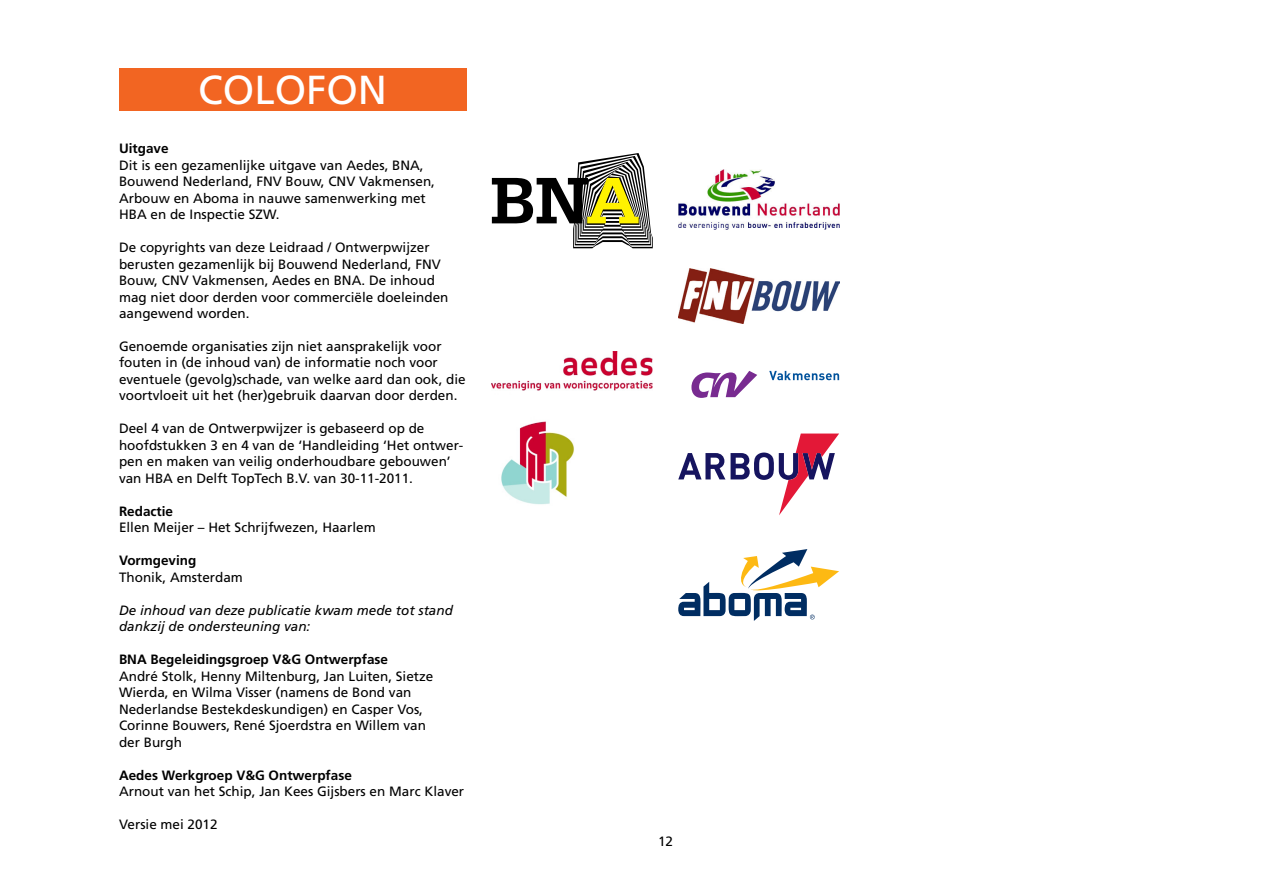
<style>
.page{position:relative;width:1263px;height:893px;background:#fff}
.page>*{position:absolute;margin:0;border:0;box-sizing:border-box;transform-origin:0 0}
.t1{font:40.5px "Frutiger";color:#fff}
.t2{font:13.5px/16.5px "Frutiger";color:#000}
.t3{font:700 13.5px "Frutiger";color:#000}
.t4{font:italic 13.5px/16.5px "Frutiger";color:#000}
</style>
<div class="page">
<div style="left:119px;top:68px;width:347px;height:43px;background:#f26522"></div>
<svg style="left:678px;top:549px;width:161px;height:72px"></svg>
<img style="left:492px;top:351px;width:161px;height:154px">
<svg style="left:678px;top:434px;width:161px;height:81px"></svg>
<svg style="left:492px;top:153px;width:161px;height:95px"></svg>
<svg style="left:691px;top:371px;width:66px;height:27px"></svg>
<svg style="left:769px;top:371px;width:70px;height:9px"></svg>
<img style="left:678px;top:269px;width:161px;height:55px">
<img style="left:678px;top:170px;width:161px;height:59px">
<h1 class="t1" style="left:198px;top:66px;width:191px">COLOFON</h1>
<p class="t3" style="left:119px;top:140px;width:51px">Uitgave</p>
<p class="t2" style="left:119px;top:157px;width:317px">Dit is een gezamenlijke uitgave van Aedes, BNA, Bouwend Nederland, FNV Bouw, CNV Vakmensen, Arbouw en Aboma in nauwe samenwerking met HBA en de Inspectie SZW.</p>
<p class="t2" style="left:119px;top:239px;width:331px">De copyrights van deze Leidraad / Ontwerpwijzer berusten gezamenlijk bij Bouwend Nederland, FNV Bouw, CNV Vakmensen, Aedes en BNA. De inhoud mag niet door derden voor commerciële doeleinden aangewend worden.</p>
<p class="t2" style="left:119px;top:338px;width:348px">Genoemde organisaties zijn niet aansprakelijk voor fouten in (de inhoud van) de informatie noch voor eventuele (gevolg)schade, van welke aard dan ook, die voortvloeit uit het (her)gebruik daarvan door derden.</p>
<p class="t2" style="left:119px;top:421px;width:346px">Deel 4 van de Ontwerpwijzer is gebaseerd op de hoofdstukken 3 en 4 van de ‘Handleiding ‘Het ontwer&shy;pen en maken van veilig onderhoudbare gebouwen’ van HBA en Delft TopTech B.V. van 30-11-2011.</p>
<p class="t3" style="left:119px;top:503px;width:56px">Redactie</p>
<p class="t2" style="left:119px;top:520px;width:258px">Ellen Meijer – Het Schrijfwezen, Haarlem</p>
<p class="t3" style="left:119px;top:553px;width:79px">Vormgeving</p>
<p class="t2" style="left:119px;top:569px;width:125px">Thonik, Amsterdam</p>
<p class="t4" style="left:119px;top:602px;width:335px">De inhoud van deze publicatie kwam mede tot stand dankzij de ondersteuning van:</p>
<p class="t3" style="left:119px;top:652px;width:271px">BNA Begeleidingsgroep V&amp;G Ontwerpfase</p>
<p class="t2" style="left:119px;top:668px;width:316px">André Stolk, Henny Miltenburg, Jan Luiten, Sietze Wierda, en Wilma Visser (namens de Bond van Nederlandse Bestekdeskundigen) en Casper Vos, Corinne Bouwers, René Sjoerdstra en Willem van der Burgh</p>
<p class="t3" style="left:119px;top:767px;width:234px">Aedes Werkgroep V&amp;G Ontwerpfase</p>
<p class="t2" style="left:119px;top:784px;width:347px">Arnout van het Schip, Jan Kees Gijsbers en Marc Klaver</p>
<p class="t2" style="left:119px;top:817px;width:100px">Versie mei 2012</p>
<p class="t2" style="left:658px;top:833px;width:17px">12</p>
</div>
